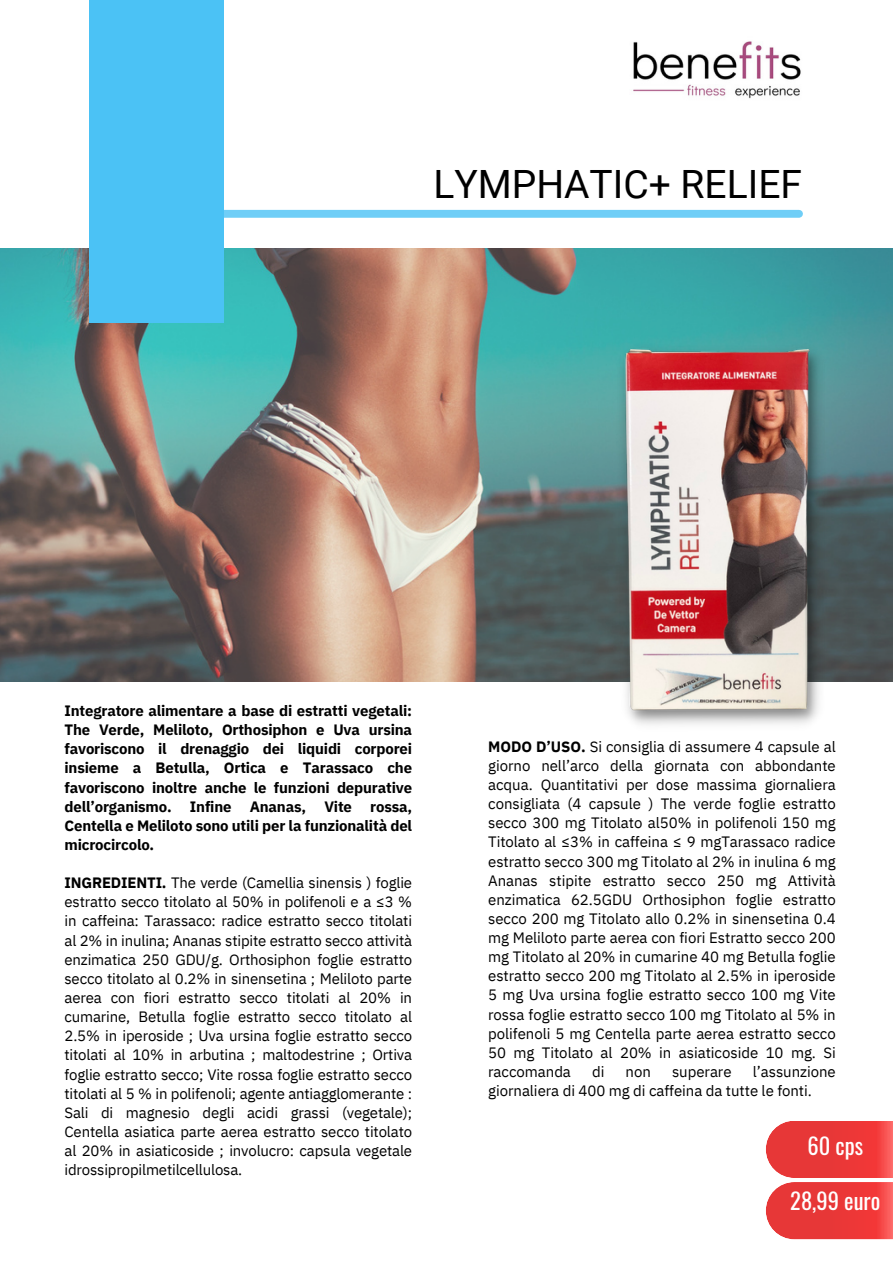
<style>
.page{position:relative;width:893px;height:1264px;background:#fff}
.page>*{position:absolute;margin:0;border:0;box-sizing:border-box;transform-origin:0 0}
.t1{font:39px "Roboto";color:#000}
.t2{font:22.5px "Oswald";color:#fff}
.t3{font:15px/19.2px "IBM Plex Sans";letter-spacing:-.005em;color:#000;text-align:justify}
.t4{font:700 15px/19.2px "IBM Plex Sans";letter-spacing:-.01em;color:#000;text-align:justify}
.s1{font-weight:700}
</style>
<div class="page">
<img style="left:633px;top:41px;width:168px;height:58px">
<div style="left:93px;top:210px;width:706px;height:8px;background:#6fcef7"></div>
<svg style="left:766px;top:1183px;width:126px;height:57px;background:#ec4645"></svg>
<svg style="left:766px;top:1121px;width:126px;height:62px;background:#ed5050"></svg>
<img style="left:0;top:248px;width:892px;height:433px">
<div style="left:89px;top:0;width:135px;height:323px;background:#4bc2f5"></div>
<img style="left:614px;top:339px;width:213px;height:386px">
<p class="t1" style="left:433px;top:162px;width:370px">LYMPHATIC+ RELIEF</p>
<p class="t4" style="left:64px;top:700px;width:349px">Integratore alimentare a base di estratti vegetali:<br>The Verde, Meliloto, Orthosiphon e Uva ursina favoriscono il drenaggio dei liquidi corporei insieme a Betulla, Ortica e Tarassaco che favoriscono inoltre anche le funzioni depurative dell’organismo. Infine Ananas, Vite rossa, Centella e Meliloto sono utili per la funzionalità del microcircolo.</p>
<p class="t3" style="left:64px;top:873px;width:349px"><span class="s1">INGREDIENTI.</span> The verde (Camellia sinensis ) foglie estratto secco titolato al 50% in polifenoli e a ≤3 % in caffeina: Tarassaco: radice estratto secco titolati al 2% in inulina; Ananas stipite estratto secco attività enzimatica 250 GDU/g. Orthosiphon foglie estratto secco titolato al 0.2% in sinensetina ; Meliloto parte aerea con fiori estratto secco titolati al 20% in cumarine, Betulla foglie estratto secco titolato al 2.5% in iperoside ; Uva ursina foglie estratto secco titolati al 10% in arbutina ; maltodestrine ; Ortiva foglie estratto secco; Vite rossa foglie estratto secco titolati al 5 % in polifenoli; agente antiagglomerante :<br>Sali di magnesio degli acidi grassi (vegetale); Centella asiatica parte aerea estratto secco titolato al 20% in asiaticoside ; involucro: capsula vegetale idrossipropilmetilcellulosa.</p>
<p class="t3" style="left:488px;top:736px;width:349px"><span class="s1">MODO D’USO.</span> Si consiglia di assumere 4 capsule al giorno nell’arco della giornata con abbondante acqua. Quantitativi per dose massima giornaliera consigliata (4 capsule ) The verde foglie estratto secco 300 mg Titolato al50% in polifenoli 150 mg Titolato al ≤3% in caffeina ≤ 9 mgTarassaco radice estratto secco 300 mg Titolato al 2% in inulina 6 mg Ananas stipite estratto secco 250 mg Attività enzimatica 62.5GDU Orthosiphon foglie estratto secco 200 mg Titolato allo 0.2% in sinensetina 0.4 mg Meliloto parte aerea con fiori Estratto secco 200 mg Titolato al 20% in cumarine 40 mg Betulla foglie estratto secco 200 mg Titolato al 2.5% in iperoside 5 mg Uva ursina foglie estratto secco 100 mg Vite rossa foglie estratto secco 100 mg Titolato al 5% in polifenoli 5 mg Centella parte aerea estratto secco 50 mg Titolato al 20% in asiaticoside 10 mg. Si raccomanda</p>
<p class="t3" style="left:488px;top:1061px;width:349px;text-indent:264px">l’assunzione giornaliera di 400 mg di caffeina da tutte le fonti.</p>
<p class="t2" style="left:807px;top:1128px;width:57px">60 cps</p>
<p class="t2" style="left:790px;top:1183px;width:91px">28,99 euro</p>
<p class="t3" style="left:592px;top:1061px;width:14px">di</p>
<p class="t3" style="left:625px;top:1061px;width:27px">non</p>
<p class="t3" style="left:672px;top:1061px;width:61px">superare</p>
</div>
